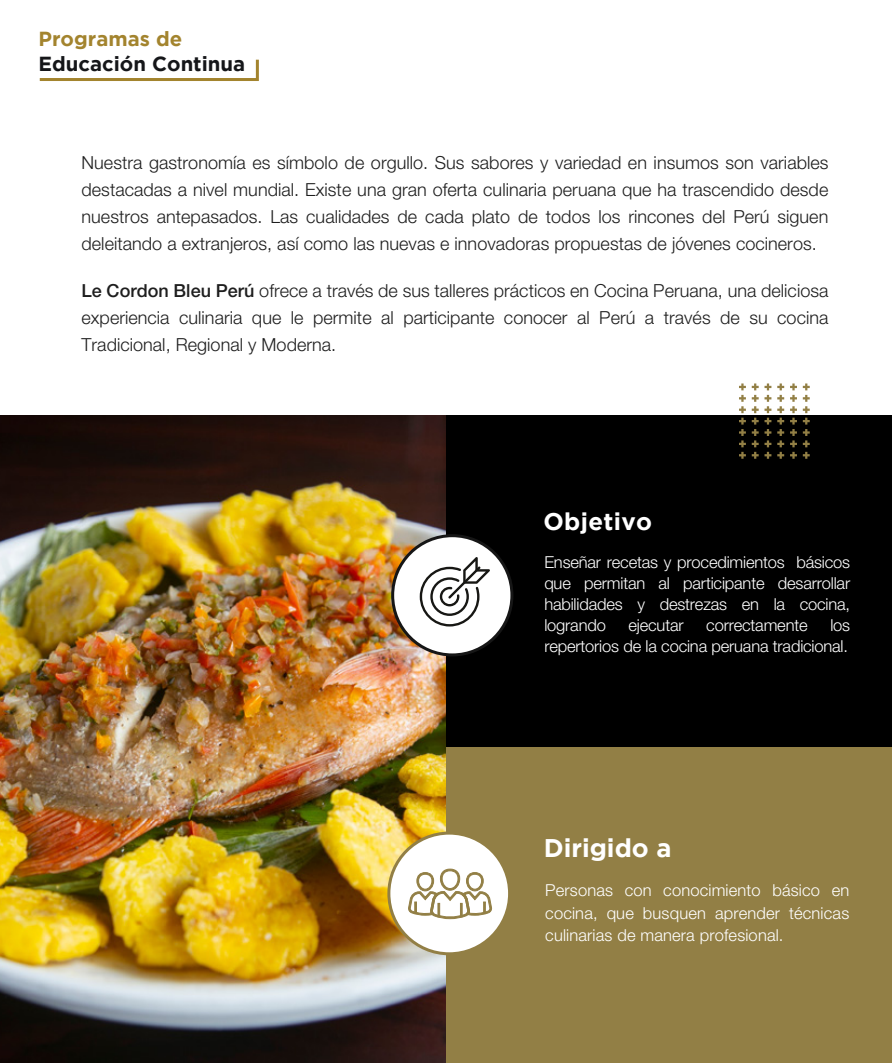
<style>
.page{position:relative;width:892px;height:1063px;background:#fff}
.page>*{position:absolute;margin:0;border:0;box-sizing:border-box;transform-origin:0 0}
.t1{font:700 25.5px "Gotham";color:#fff}
.t2{font:700 24px "Gotham";letter-spacing:.015em;color:#fff}
.t3{font:700 20.25px "Gotham";color:#151619}
.t4{font:700 20.25px "Gotham";color:#a3842e}
.t5{font:300 18px/27px "Helvetica Neue LT Std";color:#1e1e1e;text-align:justify}
.t6{font:300 16.5px/21px "Helvetica Neue LT Std";letter-spacing:-.01em;color:#fff;text-align:justify}
.s1{font-weight:500}
</style>
<div class="page">
<img style="left:0;top:416px;width:446px;height:647px">
<div style="left:446px;top:416px;width:446px;height:391px;background:#000"></div>
<div style="left:446px;top:747px;width:446px;height:316px;background:#927f45"></div>
<svg style="left:39px;top:59px;width:220px;height:22px"></svg>
<div style="left:389px;top:833px;width:121px;height:121px;background:#fff;border-radius:50%"></div>
<div style="left:387px;top:832px;width:124px;height:123px;border:3px solid #927f45;border-radius:50%"></div>
<div style="left:393px;top:536px;width:119px;height:119px;background:#fff;border-radius:50%"></div>
<div style="left:391px;top:534px;width:122px;height:122px;border:3px solid #161616;border-radius:50%"></div>
<svg style="left:803px;top:383px;width:7px;height:76px"></svg>
<svg style="left:790px;top:383px;width:7px;height:76px"></svg>
<svg style="left:777px;top:383px;width:7px;height:76px"></svg>
<svg style="left:752px;top:383px;width:19px;height:76px"></svg>
<svg style="left:739px;top:383px;width:7px;height:76px"></svg>
<svg style="left:420px;top:557px;width:70px;height:70px"></svg>
<svg style="left:408px;top:869px;width:84px;height:50px"></svg>
<p class="t4" style="left:39px;top:27px;width:145px">Programas de</p>
<p class="t3" style="left:39px;top:52px;width:208px">Educación Continua</p>
<p class="t5" style="left:82px;top:149px;width:748px">Nuestra gastronomía es símbolo de orgullo. Sus sabores y variedad en insumos son variables destacadas a nivel mundial. Existe una gran oferta culinaria peruana que ha trascendido desde nuestros antepasados. Las cualidades de cada plato de todos los rincones del Perú siguen deleitando a extranjeros, así como las nuevas e innovadoras propuestas de jóvenes cocineros.</p>
<p class="t5" style="left:82px;top:276px;width:748px"><span class="s1">Le Cordon Bleu Perú</span> ofrece a través de sus talleres prácticos en Cocina Peruana, una deliciosa experiencia culinaria que le permite al participante conocer al Perú a través de su cocina Tradicional, Regional y Moderna.</p>
<h2 class="t2" style="left:543px;top:508px;width:110px">Objetivo</h2>
<p class="t6" style="left:544px;top:552px;width:307px">Enseñar recetas y procedimientos básicos que permitan al participante desarrollar habilidades y destrezas en la cocina, logrando</p>
<p class="t6" style="left:544px;top:615px;width:307px;text-align:right">los<br>repertorios de la cocina peruana tradicional.</p>
<p class="t6" style="left:628px;top:615px;width:57px">ejecutar</p>
<p class="t6" style="left:706px;top:615px;width:103px">correctamente</p>
<h1 class="t1" style="left:544px;top:833px;width:129px">Dirigido a</h1>
<p class="t6" style="left:545px;top:879px;width:305px;line-height:22.5px">Personas con conocimiento básico en cocina, que busquen aprender técnicas culinarias de manera profesional.</p>
</div>
